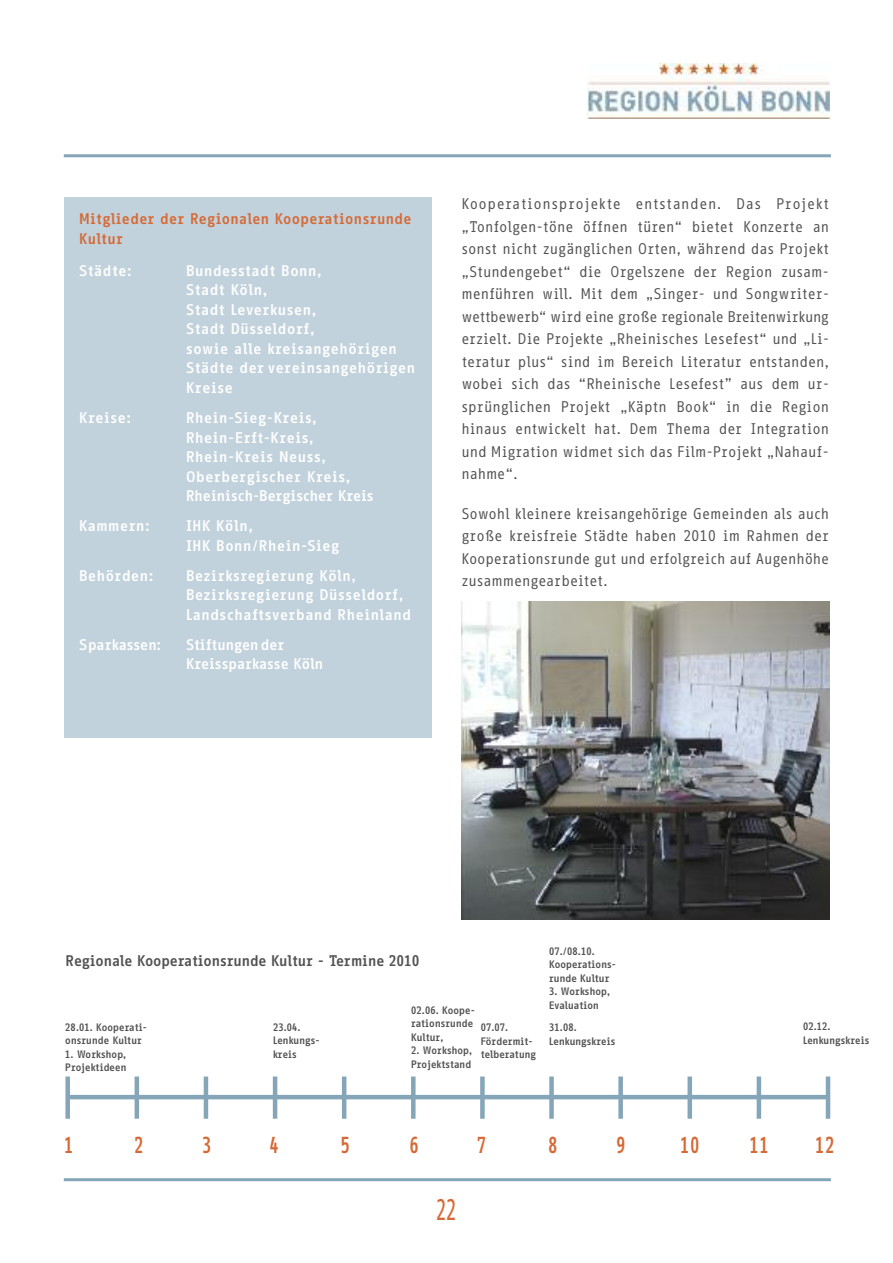
<style>
.page{position:relative;width:893px;height:1263px;background:#fff}
.page>*{position:absolute;margin:0;border:0;box-sizing:border-box;transform-origin:0 0}
.t1{font:condensed 30px "Frutiger";color:#d66935;scale:.7 1}
.t2{font:700 22.5px "Info Office";color:#d66935;scale:.8 1}
.t3{font:15px/22.5px "Info Office";letter-spacing:-.01em;color:#525152;text-align:justify}
.t4{font:700 15px/19.5px "Info Office";letter-spacing:-.005em;color:#fff}
.t5{font:700 15px/19.5px "Info Office";letter-spacing:-.02em;color:#d66935}
.t6{font:700 15px "Info Office";letter-spacing:-.05em;color:#525152}
.t7{font:700 15px/19.5px "Info Office";letter-spacing:-.045em;color:#fff}
.t8{font:700 10.5px/13.5px "Info Office";letter-spacing:-.05em;color:#525152}
</style>
<div class="page">
<img style="left:588px;top:64px;width:241px;height:54px">
<hr style="left:64px;top:1178px;width:767px;height:3px;background:#85a5b9">
<hr style="left:64px;top:154px;width:767px;height:3px;background:#85a5b9">
<div style="left:64px;top:197px;width:368px;height:541px;background:#c2d2dc"></div>
<img style="left:461px;top:602px;width:368px;height:317px">
<hr style="left:66px;top:1095px;width:760px;height:4px;background:#85a5b9">
<div style="left:65px;top:1076px;width:5px;height:43px;background:#85a5b9"></div>
<hr style="left:135px;top:1076px;width:4px;height:43px;background:#85a5b9">
<hr style="left:204px;top:1076px;width:4px;height:43px;background:#85a5b9">
<hr style="left:273px;top:1076px;width:4px;height:43px;background:#85a5b9">
<hr style="left:342px;top:1076px;width:4px;height:43px;background:#85a5b9">
<div style="left:411px;top:1076px;width:5px;height:43px;background:#85a5b9"></div>
<div style="left:480px;top:1076px;width:5px;height:43px;background:#85a5b9"></div>
<div style="left:549px;top:1076px;width:5px;height:43px;background:#85a5b9"></div>
<div style="left:618px;top:1076px;width:5px;height:43px;background:#85a5b9"></div>
<div style="left:687px;top:1076px;width:5px;height:43px;background:#85a5b9"></div>
<hr style="left:757px;top:1076px;width:4px;height:43px;background:#85a5b9">
<hr style="left:826px;top:1076px;width:4px;height:43px;background:#85a5b9">
<p class="t5" style="left:79px;top:210px;width:335px">Mitglieder der Regionalen Kooperationsrunde<br>Kultur</p>
<p class="t4" style="left:79px;top:262px;width:55px">Städte:</p>
<p class="t4" style="left:186px;top:262px;width:231px">Bundesstadt Bonn,<br>Stadt Köln,<br>Stadt Leverkusen,<br>Stadt Düsseldorf,<br>sowie alle kreisangehörigen<br>Städte der vereinsangehörigen<br>Kreise</p>
<p class="t4" style="left:79px;top:409px;width:54px">Kreise:</p>
<p class="t4" style="left:186px;top:409px;width:190px">Rhein-Sieg-Kreis,<br>Rhein-Erft-Kreis,<br>Rhein-Kreis Neuss,<br>Oberbergischer Kreis,<br>Rheinisch-Bergischer Kreis</p>
<p class="t4" style="left:79px;top:517px;width:73px">Kammern:</p>
<p class="t4" style="left:186px;top:517px;width:155px">IHK Köln,<br>IHK Bonn/Rhein-Sieg</p>
<p class="t4" style="left:79px;top:567px;width:76px">Behörden:</p>
<p class="t4" style="left:186px;top:567px;width:227px">Bezirksregierung Köln,<br>Bezirksregierung Düsseldorf,<br>Landschaftsverband Rheinland</p>
<p class="t7" style="left:79px;top:636px;width:84px">Sparkassen:</p>
<p class="t7" style="left:186px;top:636px;width:139px">Stiftungen der<br>Kreissparkasse Köln</p>
<p class="t3" style="left:461px;top:194px;width:370px">Kooperationsprojekte entstanden. Das Projekt „Tonfolgen-töne öffnen türen“ bietet Konzerte an sonst nicht zugänglichen Orten, während das Projekt „Stundengebet“ die Orgelszene der Region zusam&shy;menführen will. Mit dem „Singer- und Songwriter&shy;wettbewerb“ wird eine große regionale Breitenwirkung erzielt. Die Projekte „Rheinisches Lesefest“ und „Li&shy;teratur plus“ sind im Bereich Literatur entstanden, wobei sich das “Rheinische Lesefest” aus dem ur&shy;sprünglichen Projekt „Käptn Book“ in die Region hinaus entwickelt hat. Dem Thema der Integration und Migration widmet sich das Film-Projekt „Nahauf&shy;nahme“.</p>
<p class="t3" style="left:461px;top:503px;width:369px">Sowohl kleinere kreisangehörige Gemeinden als auch große kreisfreie Städte haben 2010 im Rahmen der Kooperationsrunde gut und erfolgreich auf Augenhöhe zusammengearbeitet.</p>
<p class="t8" style="left:549px;top:945px;width:69px">07./08.10.<br>Kooperations&shy;runde Kultur</p>
<p class="t8" style="left:549px;top:985px;width:63px">3. Workshop,<br>Evaluation</p>
<p class="t6" style="left:65px;top:955px;width:356px">Regionale Kooperationsrunde Kultur - Termine 2010</p>
<p class="t8" style="left:411px;top:1004px;width:66px">02.06. Koope&shy;rationsrunde<br>Kultur,</p>
<p class="t8" style="left:411px;top:1045px;width:63px">2. Workshop,<br>Projektstand</p>
<p class="t8" style="left:480px;top:1021px;width:58px">07.07.<br>Fördermit&shy;telberatung</p>
<p class="t8" style="left:549px;top:1021px;width:68px">31.08.<br>Lenkungskreis</p>
<p class="t8" style="left:803px;top:1020px;width:68px">02.12.<br>Lenkungskreis</p>
<p class="t8" style="left:65px;top:1021px;width:84px">28.01. Kooperati&shy;onsrunde Kultur</p>
<p class="t8" style="left:65px;top:1048px;width:63px">1. Workshop,<br>Projektideen</p>
<p class="t8" style="left:273px;top:1021px;width:49px">23.04.<br>Lenkungs&shy;kreis</p>
<h2 class="t2" style="left:64px;top:1136px;width:14px">1</h2>
<h2 class="t2" style="left:134px;top:1136px;width:14px">2</h2>
<h2 class="t2" style="left:202px;top:1136px;width:14px">3</h2>
<h2 class="t2" style="left:269px;top:1136px;width:14px">4</h2>
<h2 class="t2" style="left:340px;top:1136px;width:14px">5</h2>
<h2 class="t2" style="left:409px;top:1136px;width:14px">6</h2>
<h2 class="t2" style="left:476px;top:1136px;width:14px">7</h2>
<h2 class="t2" style="left:548px;top:1136px;width:14px">8</h2>
<h2 class="t2" style="left:616px;top:1136px;width:14px">9</h2>
<h2 class="t2" style="left:680px;top:1136px;width:27px">10</h2>
<h2 class="t2" style="left:749px;top:1136px;width:27px">11</h2>
<h2 class="t2" style="left:815px;top:1136px;width:27px">12</h2>
<h1 class="t1" style="left:436px;top:1198px;width:30px">22</h1>
</div>
